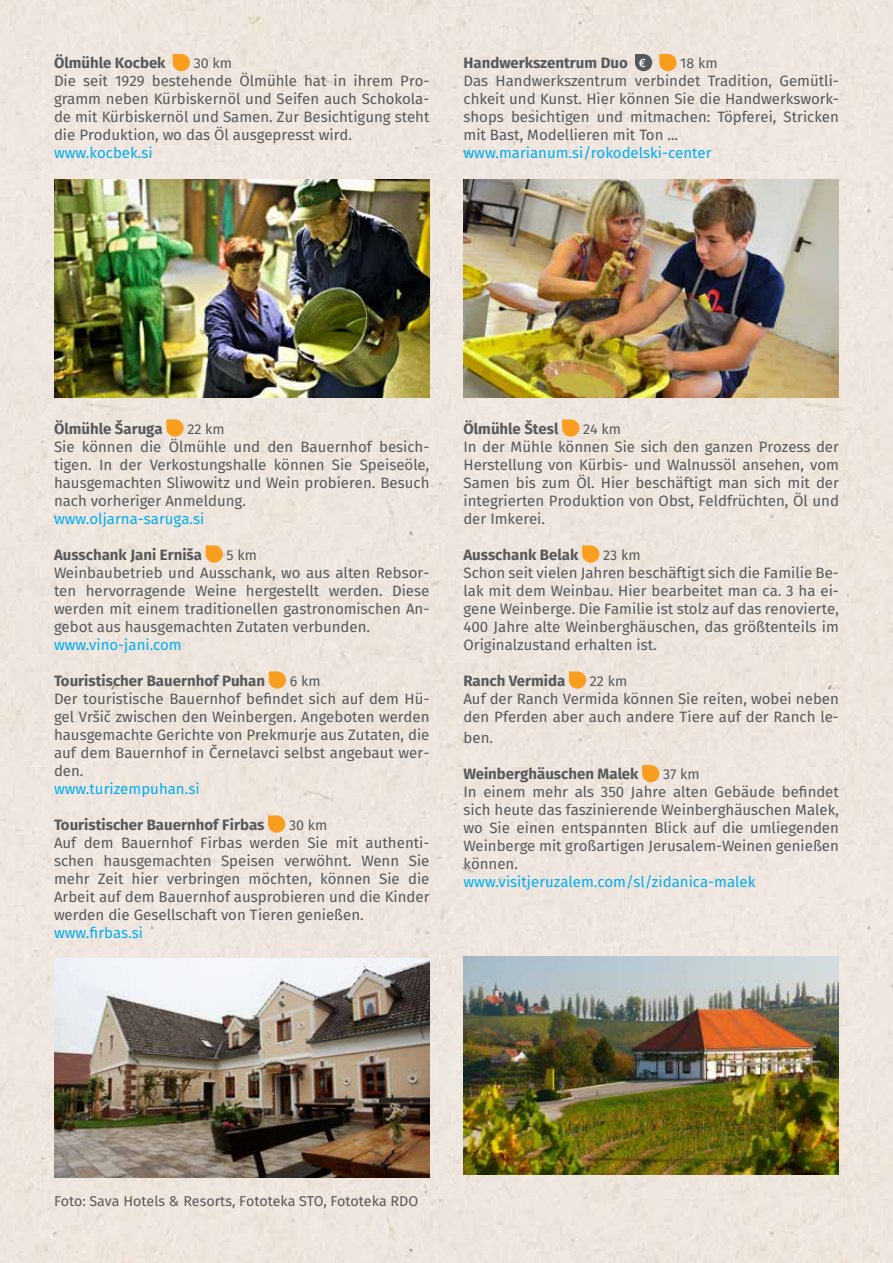
<style>
.page{position:relative;width:893px;height:1263px;background:#efe6de}
.page>*{position:absolute;margin:0;border:0;box-sizing:border-box;transform-origin:0 0}
.t1{font:15px/18px "Fira Sans";color:#58595b;text-align:justify}
.t2{font:700 15px "Fira Sans";color:#58595b}
.t3{font:15px "Fira Sans";color:#00aeef}
.t4{font:14.25px "Fira Sans";color:#58595b}
.s1{font-weight:500;font-size:12px;color:#fff}
</style>
<div class="page">
<svg style="left:173px;top:54px;width:17px;height:17px"></svg>
<img style="left:54px;top:179px;width:375px;height:219px">
<svg style="left:166px;top:419px;width:18px;height:18px"></svg>
<svg style="left:206px;top:545px;width:17px;height:18px"></svg>
<svg style="left:269px;top:671px;width:17px;height:18px"></svg>
<svg style="left:268px;top:815px;width:17px;height:18px"></svg>
<img style="left:54px;top:959px;width:375px;height:218px">
<svg style="left:635px;top:54px;width:17px;height:17px"></svg>
<svg style="left:659px;top:54px;width:17px;height:17px"></svg>
<img style="left:463px;top:179px;width:376px;height:219px">
<svg style="left:562px;top:419px;width:17px;height:18px"></svg>
<svg style="left:582px;top:545px;width:17px;height:18px"></svg>
<svg style="left:569px;top:671px;width:17px;height:18px"></svg>
<svg style="left:642px;top:765px;width:17px;height:17px"></svg>
<img style="left:463px;top:956px;width:376px;height:219px">
<p class="t2" style="left:54px;top:52px;width:113px">Ölmühle Kocbek</p>
<p class="t4" style="left:194px;top:53px;width:40px">30 km</p>
<p class="t1" style="left:54px;top:73px;width:377px">Die seit 1929 bestehende Ölmühle hat in ihrem Pro&shy;gramm neben Kürbiskernöl und Seifen auch Schokola&shy;de mit Kürbiskernöl und Samen. Zur Besichtigung steht die Produktion, wo das Öl ausgepresst wird.</p>
<p class="t3" style="left:54px;top:142px;width:100px">www.kocbek.si</p>
<p class="t2" style="left:463px;top:52px;width:184px">Handwerkszentrum Duo <span class="s1">€</span></p>
<p class="t4" style="left:680px;top:53px;width:39px">18 km</p>
<p class="t1" style="left:463px;top:73px;width:377px">Das Handwerkszentrum verbindet Tradition, Gemütli&shy;chkeit und Kunst. Hier können Sie die Handwerkswork&shy;shops besichtigen und mitmachen: Töpferei, Stricken mit Bast, Modellieren mit Ton ...</p>
<p class="t3" style="left:463px;top:142px;width:249px">www.marianum.si/rokodelski-center</p>
<p class="t2" style="left:54px;top:418px;width:110px">Ölmühle Šaruga</p>
<p class="t4" style="left:187px;top:419px;width:39px">22 km</p>
<p class="t1" style="left:54px;top:438px;width:377px">Sie können die Ölmühle und den Bauernhof besich&shy;tigen. In der Verkostungshalle können Sie Speiseöle, hausgemachten Sliwowitz und Wein probieren. Besuch nach vorheriger Anmeldung.</p>
<p class="t3" style="left:54px;top:508px;width:152px">www.oljarna-saruga.si</p>
<p class="t2" style="left:54px;top:544px;width:150px">Ausschank Jani Erniša</p>
<p class="t4" style="left:227px;top:545px;width:32px">5 km</p>
<p class="t1" style="left:54px;top:564px;width:377px">Weinbaubetrieb und Ausschank, wo aus alten Rebsor&shy;ten hervorragende Weine hergestellt werden. Diese werden mit einem traditionellen gastronomischen An&shy;gebot aus hausgemachten Zutaten verbunden.</p>
<p class="t3" style="left:54px;top:634px;width:129px">www.vino-jani.com</p>
<p class="t2" style="left:54px;top:670px;width:213px">Touristischer Bauernhof Puhan</p>
<p class="t4" style="left:290px;top:671px;width:32px">6 km</p>
<p class="t1" style="left:54px;top:690px;width:377px">Der touristische Bauernhof befindet sich auf dem Hü&shy;gel Vršič zwischen den Weinbergen. Angeboten werden hausgemachte Gerichte von Prekmurje aus Zutaten, die auf dem Bauernhof in Černelavci selbst angebaut wer&shy;den.</p>
<p class="t3" style="left:54px;top:778px;width:147px">www.turizempuhan.si</p>
<p class="t2" style="left:54px;top:814px;width:212px">Touristischer Bauernhof Firbas</p>
<p class="t4" style="left:289px;top:815px;width:40px">30 km</p>
<p class="t1" style="left:54px;top:834px;width:377px">Auf dem Bauernhof Firbas werden Sie mit authenti&shy;schen hausgemachten Speisen verwöhnt. Wenn Sie mehr Zeit hier verbringen möchten, können Sie die Arbeit auf dem Bauernhof ausprobieren und die Kinder werden die Gesellschaft von Tieren genießen.</p>
<p class="t3" style="left:54px;top:922px;width:91px">www.firbas.si</p>
<p class="t2" style="left:463px;top:418px;width:97px">Ölmühle Štesl</p>
<p class="t4" style="left:583px;top:419px;width:39px">24 km</p>
<p class="t1" style="left:463px;top:438px;width:377px">In der Mühle können Sie sich den ganzen Prozess der Herstellung von Kürbis- und Walnussöl ansehen, vom Samen bis zum Öl. Hier beschäftigt man sich mit der integrierten Produktion von Obst, Feldfrüchten, Öl und der Imkerei.</p>
<p class="t2" style="left:463px;top:544px;width:116px">Ausschank Belak</p>
<p class="t4" style="left:603px;top:545px;width:39px">23 km</p>
<p class="t1" style="left:463px;top:564px;width:377px">Schon seit vielen Jahren beschäftigt sich die Familie Be&shy;lak mit dem Weinbau. Hier bearbeitet man ca. 3 ha ei&shy;gene Weinberge. Die Familie ist stolz auf das renovierte, 400 Jahre alte Weinberghäuschen, das größtenteils im Originalzustand erhalten ist.</p>
<p class="t2" style="left:463px;top:670px;width:103px">Ranch Vermida</p>
<p class="t4" style="left:590px;top:671px;width:39px">22 km</p>
<p class="t1" style="left:463px;top:690px;width:377px">Auf der Ranch Vermida können Sie reiten, wobei neben den Pferden aber auch andere Tiere auf der Ranch le-</p>
<p class="t1" style="left:463px;top:730px;width:31px">ben.</p>
<p class="t2" style="left:463px;top:763px;width:177px">Weinberghäuschen Malek</p>
<p class="t4" style="left:663px;top:764px;width:38px">37 km</p>
<p class="t1" style="left:463px;top:784px;width:377px">In einem mehr als 350 Jahre alten Gebäude befindet sich heute das faszinierende Weinberghäuschen Malek, wo Sie einen entspannten Blick auf die umliegenden Weinberge mit großartigen Jerusalem-Weinen genießen können.</p>
<p class="t3" style="left:463px;top:871px;width:293px">www.visitjeruzalem.com/sl/zidanica-malek</p>
<p class="t4" style="left:54px;top:1191px;width:366px">Foto: Sava Hotels &amp; Resorts, Fototeka STO, Fototeka RDO</p>
</div>
